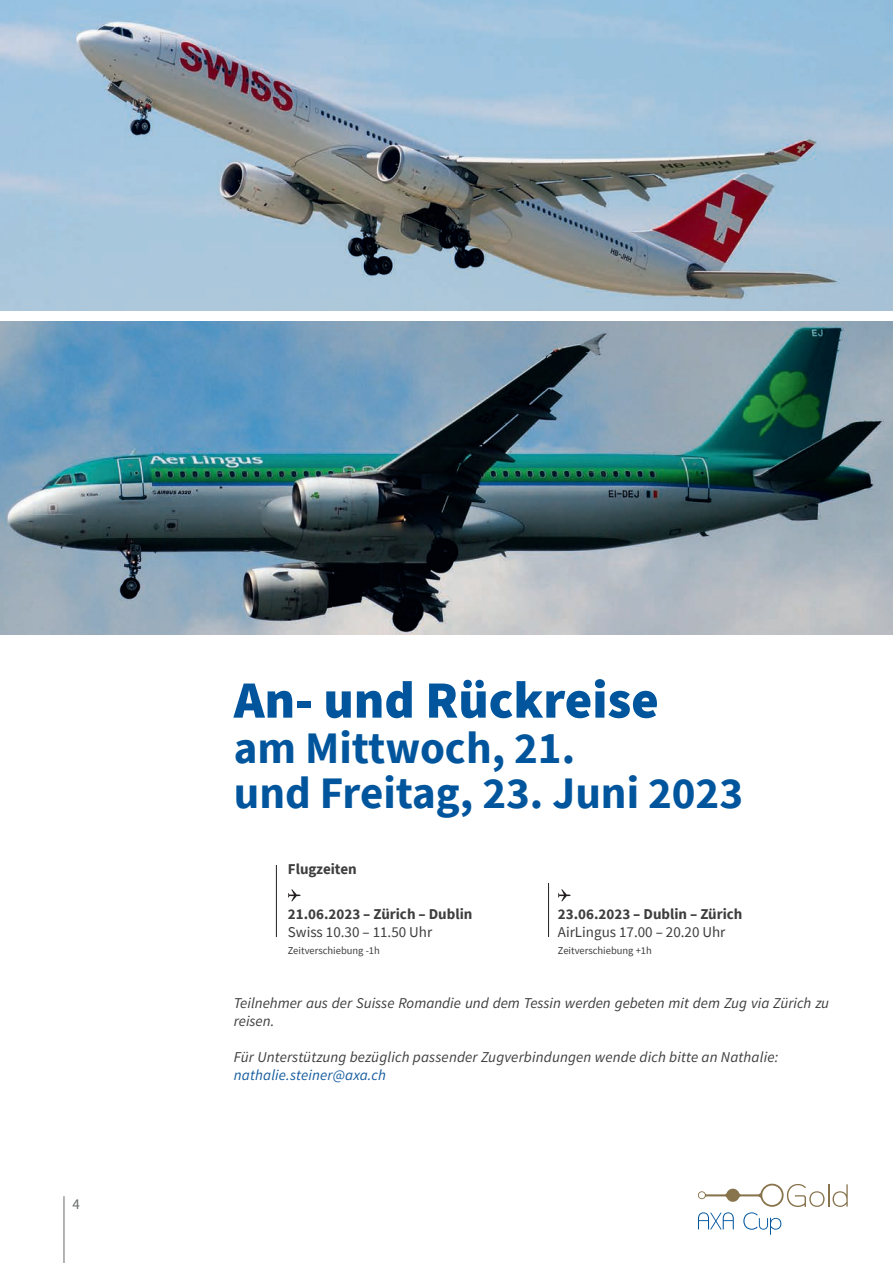
<style>
.page{position:relative;width:893px;height:1263px;background:#fff}
.page>*{position:absolute;margin:0;border:0;box-sizing:border-box;transform-origin:0 0}
.t1{font:900 52.5px "Source Sans Pro";color:#01559d}
.t2{font:700 45px/45px "Source Sans Pro";color:#01559d}
.t3{font:italic 15px/18px "Source Sans Pro";color:#3e3e3f}
.t4{font:700 15px "Source Sans Pro";color:#3e3e3f}
.t5{font:15px "Source Sans Pro";color:#3e3e3f}
.t6{font:italic 15px "Source Sans Pro";letter-spacing:.01em;color:#175d9e}
.t7{font:15px "Source Sans Pro";color:#676a6a}
.t8{font:10.5px "Source Sans Pro";color:#3e3e3f}
</style>
<div class="page">
<img style="left:0;top:321px;width:893px;height:313px">
<img style="left:0;top:0;width:893px;height:310px">
<hr style="left:64px;top:1196px;width:1px;height:67px;background:#676a6a">
<svg style="left:698px;top:1184px;width:150px;height:51px"></svg>
<svg style="left:288px;top:889px;width:13px;height:12px"></svg>
<svg style="left:558px;top:889px;width:13px;height:12px"></svg>
<hr style="left:276px;top:865px;width:1px;height:72px;background:#231f20">
<hr style="left:548px;top:883px;width:1px;height:54px;background:#231f20">
<p class="t7" style="left:73px;top:1194px;width:9px">4</p>
<h1 class="t1" style="left:234px;top:664px;width:426px">An- und Rückreise</h1>
<h2 class="t2" style="left:234px;top:724px;width:511px">am Mittwoch, 21.<br>und Freitag, 23. Juni 2023</h2>
<p class="t4" style="left:288px;top:859px;width:70px">Flugzeiten</p>
<p class="t4" style="left:288px;top:904px;width:186px">21.06.2023 – Zürich – Dublin</p>
<p class="t4" style="left:558px;top:904px;width:186px">23.06.2023 – Dublin – Zürich</p>
<p class="t5" style="left:288px;top:923px;width:146px">Swiss 10.30 – 11.50 Uhr</p>
<p class="t5" style="left:558px;top:923px;width:169px">AirLingus 17.00 – 20.20 Uhr</p>
<p class="t8" style="left:288px;top:944px;width:93px">Zeitverschiebung -1h</p>
<p class="t8" style="left:558px;top:944px;width:95px">Zeitverschiebung +1h</p>
<p class="t3" style="left:234px;top:994px;width:597px">Teilnehmer aus der Suisse Romandie und dem Tessin werden gebeten mit dem Zug via Zürich zu reisen.</p>
<p class="t3" style="left:234px;top:1048px;width:546px">Für Unterstützung bezüglich passender Zugverbindungen wende dich bitte an Nathalie:</p>
<p class="t6" style="left:234px;top:1065px;width:154px">nathalie.steiner@axa.ch</p>
</div>
